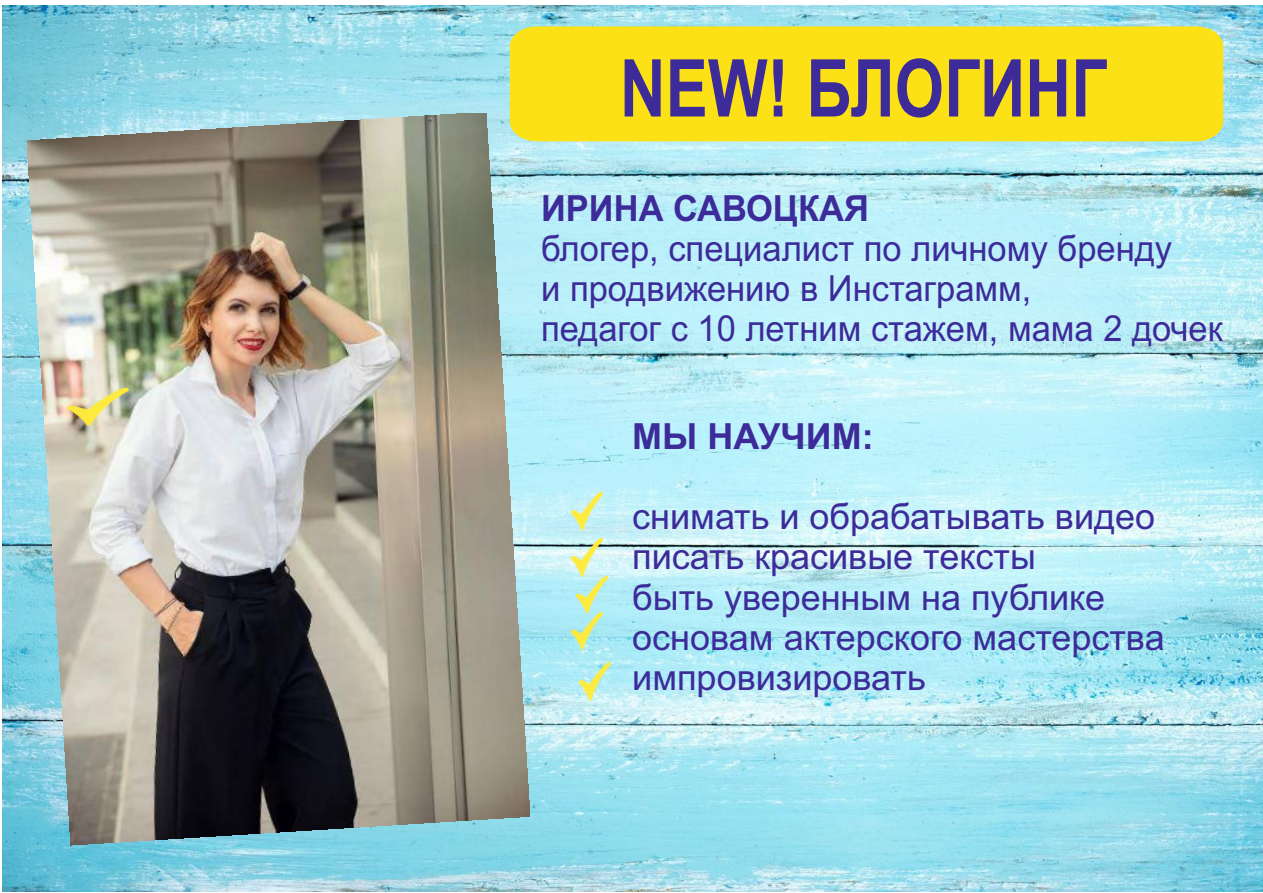
<style>
.page{position:relative;width:1263px;height:893px;background:#fff}
.page>*{position:absolute;margin:0;border:0;box-sizing:border-box;transform-origin:0 0}
.t1{font:700 79.8px "Arial";color:#3c2b99;scale:.79 1}
.t2{font:36px/40.2px "Arial";color:#3c2b99}
.t3{font:36px/40.2px "Arial";color:#3c2b99;scale:.96 1}
.t4{font:700 36px "Arial";color:#3c2b99;scale:.96 1}
.t5{font:700 36px "Arial";color:#3c2b99}
</style>
<div class="page">
<img style="left:2px;top:6px;width:1260px;height:886px">
<img style="left:27px;top:113px;width:503px;height:733px">
<div style="left:510px;top:26px;width:713px;height:115px;background:#fbe116"></div>
<img style="left:572px;top:493px;width:31px;height:37px">
<img style="left:67px;top:388px;width:62px;height:38px">
<img style="left:572px;top:539px;width:31px;height:37px">
<img style="left:576px;top:576px;width:31px;height:38px">
<img style="left:571px;top:612px;width:31px;height:37px">
<img style="left:579px;top:663px;width:31px;height:37px">
<h1 class="t1" style="left:620px;top:58px;width:618px">NEW! БЛОГИНГ</h1>
<p class="t4" style="left:541px;top:194px;width:343px">ИРИНА САВОЦКАЯ</p>
<p class="t3" style="left:541px;top:231px;width:712px">блогер, специалист по личному бренду<br>и продвижению в Инстаграмм,<br>педагог с 10 летним стажем, мама 2 дочек</p>
<p class="t5" style="left:632px;top:422px;width:243px">МЫ НАУЧИМ:</p>
<p class="t2" style="left:632px;top:500px;width:534px">снимать и обрабатывать видео писать красивые тексты<br>быть уверенным на публике основам актерского мастерства импровизировать</p>
</div>
